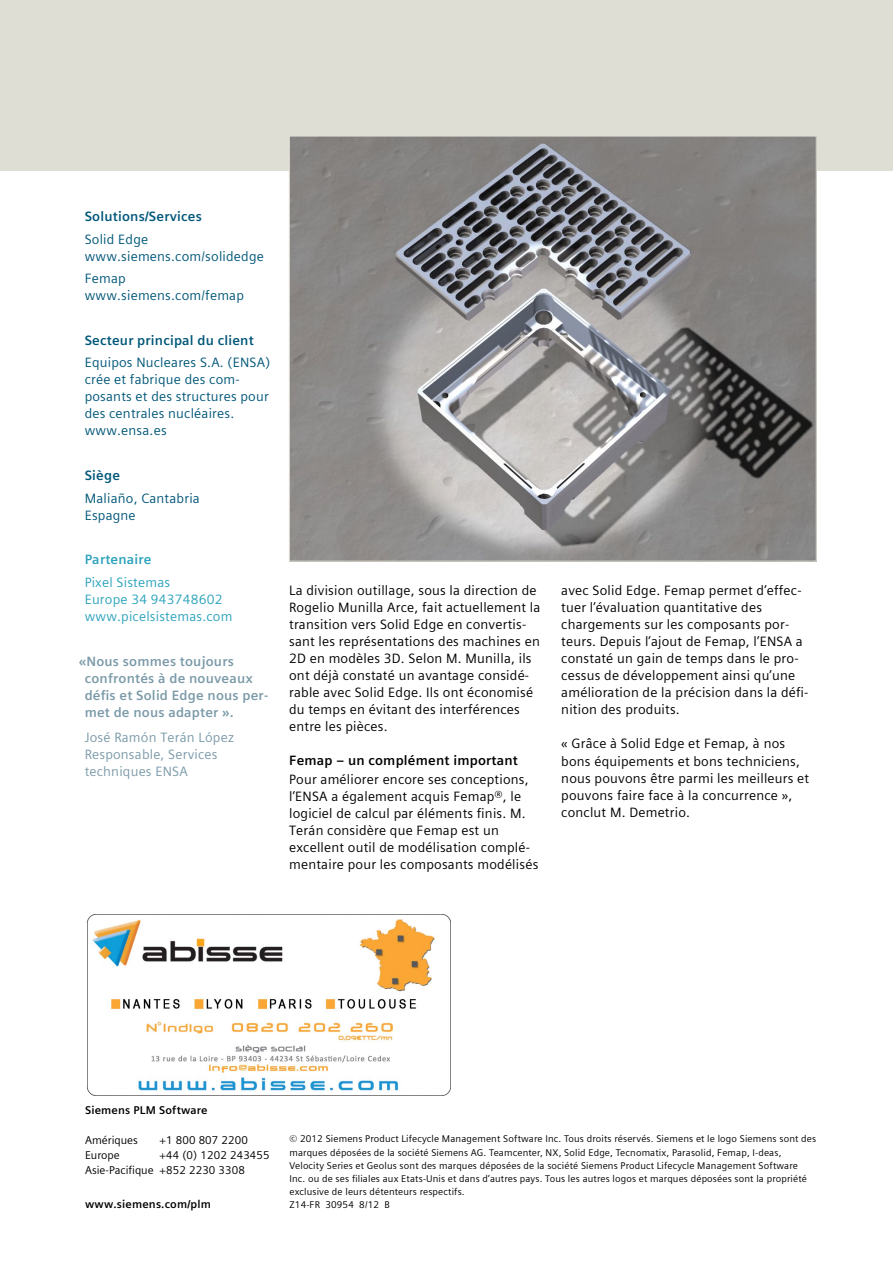
<style>
.page{position:relative;width:893px;height:1263px;background:#fff}
.page>*{position:absolute;margin:0;border:0;box-sizing:border-box;transform-origin:0 0}
.Body_text{font:13.5px/17px "Siemens Sans Global";letter-spacing:.015em;color:#000}
.Side_bar_text_BACK{font:13.5px/17px "Siemens Sans Global";letter-spacing:.015em;color:#005779}
.Quotes{font:700 13.5px/17px "Siemens Sans Global";letter-spacing:.015em;color:#7b9aa9}
.Quotes_credit{font:13.5px/17px "Siemens Sans Global";letter-spacing:.015em;color:#7b9aa9}
.Side_bar_text_BACK-2{font:13.5px/17px "Siemens Sans Global";letter-spacing:.015em;color:#2ca3bc}
.Side_bar_head_BACK{font:700 13.5px "Siemens Sans Global";letter-spacing:.015em;color:#005779}
.Body_subhead{font:700 13.5px "Siemens Sans Global";letter-spacing:.015em;color:#000}
.Side_bar_head_BACK-2{font:700 13.5px "Siemens Sans Global";letter-spacing:.015em;color:#2ca3bc}
.Contact_Block{font:11.25px/14.9px "Siemens Sans Global";letter-spacing:.015em;color:#000}
.Contact_URL_bold{font:700 11.25px "Siemens Sans Global";letter-spacing:.015em;color:#000}
.Contact_Block-2{font:700 11.25px "Siemens Sans";letter-spacing:.015em;color:#000}
.Contact_Block-3{font:11.25px "Siemens Sans";color:#000}
.Legal_Text{font:9.75px/13px "Siemens Sans";letter-spacing:.015em;color:#000}
.Legal_Text-2{font:9.75px "Siemens Sans Global";letter-spacing:.015em;color:#000}
.s1{font-family:"Siemens Sans"}
.s2{font-family:"Siemens Sans Global"}
</style>
<div class="page">
<div style="left:0;top:0;width:893px;height:170px;background:#dfded5"></div>
<img style="left:291px;top:138px;width:523px;height:421px">
<img style="left:87px;top:914px;width:364px;height:182px">
<p class="Side_bar_head_BACK" style="left:85px;top:206px;width:119px">Solutions/Services</p>
<p class="Side_bar_text_BACK" style="left:85px;top:230px;width:181px">Solid Edge www.siemens.com/solidedge</p>
<p class="Side_bar_text_BACK" style="left:85px;top:270px;width:161px">Femap www.siemens.com/femap</p>
<p class="Side_bar_head_BACK" style="left:85px;top:330px;width:171px">Secteur principal du client</p>
<p class="Side_bar_text_BACK" style="left:85px;top:354px;width:187px">Equipos Nucleares S.A. (ENSA) crée et fabrique des com&shy;posants et des structures pour des centrales nucléaires. www.ensa.es</p>
<p class="Side_bar_head_BACK" style="left:85px;top:465px;width:37px">Siège</p>
<p class="Side_bar_text_BACK" style="left:85px;top:489px;width:117px">Maliaño, Cantabria<br>Espagne</p>
<p class="Side_bar_head_BACK-2" style="left:85px;top:549px;width:68px">Partenaire</p>
<p class="Side_bar_text_BACK-2" style="left:85px;top:574px;width:149px">Pixel Sistemas<br>Europe 34 943748602 www.picelsistemas.com</p>
<p class="Quotes" style="left:85px;top:653px;width:185px;text-indent:-6px">«Nous sommes toujours confrontés à de nouveaux défis et Solid Edge nous per&shy;met de nous adapter ».</p>
<p class="Quotes_credit" style="left:85px;top:729px;width:151px">José Ramón Terán López<br>Responsable, Services techniques ENSA</p>
<p class="Body_text" style="left:289px;top:582px;width:253px">La division outillage, sous la direction de Rogelio Munilla Arce, fait actuellement la transition vers Solid Edge en convertis&shy;sant les représentations des machines en 2D en modèles 3D. Selon M. Munilla, ils ont déjà constaté un avantage considé&shy;rable avec Solid Edge. Ils ont économisé du temps en évitant des interférences entre les pièces.</p>
<p class="Body_subhead" style="left:289px;top:750px;width:230px">Femap – un complément important</p>
<p class="Body_text" style="left:289px;top:771px;width:251px">Pour améliorer encore ses conceptions, l’ENSA a également acquis Femap®, le logiciel de calcul par éléments finis. M.<br>Terán considère que Femap est un excellent outil de modélisation complé&shy;mentaire pour les composants modélisés</p>
<p class="Body_text" style="left:561px;top:582px;width:249px">avec Solid Edge. Femap permet d’effec&shy;tuer l’évaluation quantitative des chargements sur les composants por&shy;teurs. Depuis l’ajout de Femap, l’ENSA a constaté un gain de temps dans le pro&shy;cessus de développement ainsi qu’une amélioration de la précision dans la défi&shy;nition des produits.</p>
<p class="Body_text" style="left:561px;top:735px;width:249px">« Grâce à Solid Edge et Femap, à nos bons équipements et bons techniciens, nous pouvons être parmi les meilleurs et pouvons faire face à la concurrence », conclut M. Demetrio.</p>
<p class="Contact_Block-2" style="left:85px;top:1104px;width:124px">Siemens PLM Software</p>
<p class="Contact_Block-3" style="left:85px;top:1134px;width:54px">Amériques</p>
<p class="Contact_Block" style="left:159px;top:1133px;width:90px">+1 800 807 2200</p>
<p class="Contact_Block-3" style="left:85px;top:1148px;width:36px">Europe</p>
<p class="Contact_Block" style="left:85px;top:1147px;width:186px;text-indent:74px">+44 (0) 1202 243455<br><span class="s1">Asie-Pacifique</span> +852 2230 3308</p>
<p class="Contact_URL_bold" style="left:85px;top:1195px;width:127px">www.siemens.com/plm</p>
<p class="Legal_Text" style="left:289px;top:1132px;width:528px"><span class="s2">© 2012</span> Siemens Product Lifecycle Management Software Inc. Tous droits réservés. Siemens et le logo Siemens sont des marques déposées de la société Siemens AG. Teamcenter, NX, Solid Edge, Tecnomatix, Parasolid, Femap, I-deas, Velocity Series et Geolus sont des marques déposées de la société Siemens Product Lifecycle Management Software Inc. ou de ses filiales aux Etats-Unis et dans d’autres pays. Tous les autres logos et marques déposées sont la propriété exclusive de leurs détenteurs respectifs.</p>
<p class="Legal_Text-2" style="left:289px;top:1197px;width:102px">Z14-FR 30954 8/12 B</p>
</div>
